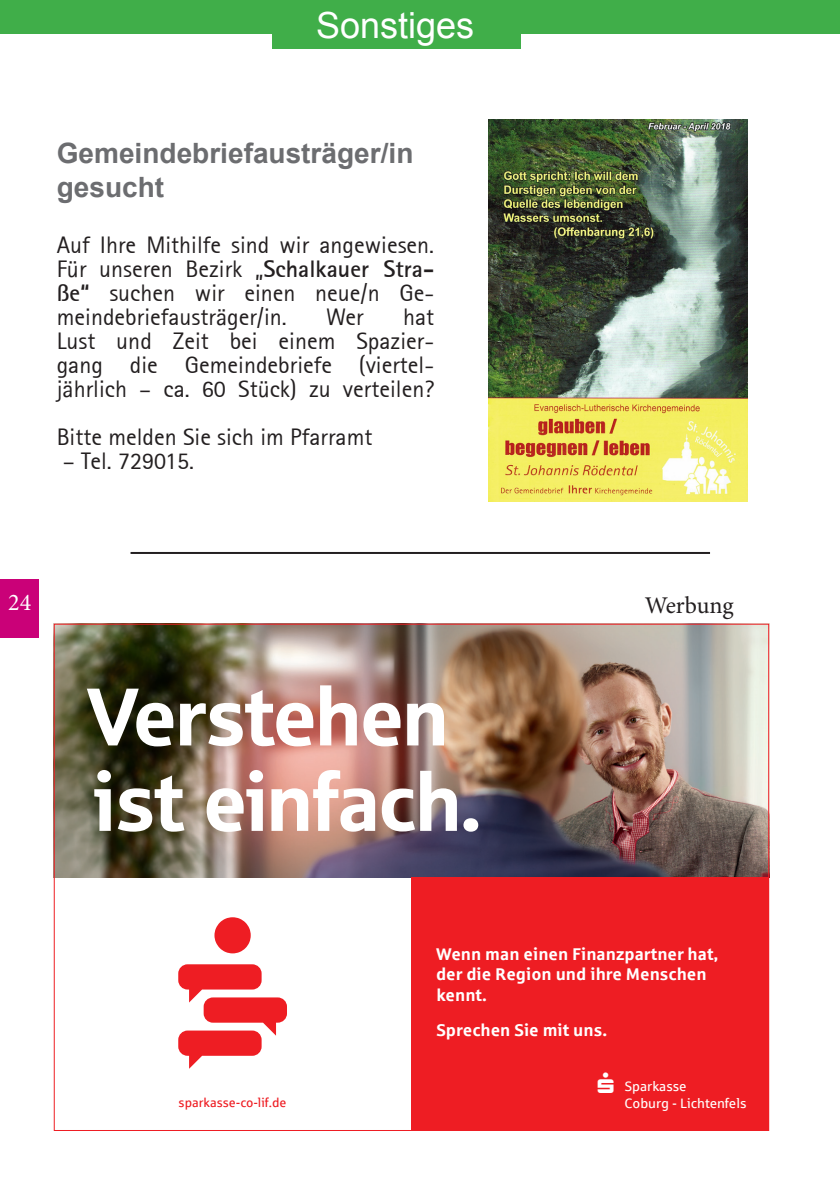
<style>
.page{position:relative;width:840px;height:1191px;background:#fff}
.page>*{position:absolute;margin:0;border:0;box-sizing:border-box;transform-origin:0 0}
.t1{font:81.8px/85.4px "Sparkasse Head";color:#fff}
.t2{font:36px "Arial";color:#fff}
.t3{font:700 28px/33.6px "Arial";color:#6c6d70}
.t4{font:24px/24px "Rotis Sans Serif 55";color:#231f20;text-align:justify}
.t5{font:24px "Minion Pro";letter-spacing:-.005em;color:#231f20}
.t6{font:24px "Minion Pro";color:#fff}
.t7{font:700 17px/20.4px "Sparkasse Rg";color:#fff}
.t8{font:13.6px/16.8px "Sparkasse Rg";color:#fffefc}
.t9{font:12.8px "Sparkasse Rg";color:#ee1d23}
.s1{font-family:"Rotis Sans Serif Bold 65"}
</style>
<div class="page">
<div style="left:0;top:579px;width:39px;height:59px;background:#ca0178"></div>
<div style="left:0;top:0;width:839px;height:33px;background:#40ae49"></div>
<div style="left:272px;top:0;width:249px;height:49px;background:#40ae49"></div>
<img style="left:488px;top:119px;width:259px;height:383px">
<img style="left:56px;top:626px;width:710px;height:251px">
<div style="left:411px;top:877px;width:357px;height:253px;background:#ee1d23"></div>
<svg style="left:178px;top:964px;width:109px;height:104px"></svg>
<svg style="left:214px;top:917px;width:36px;height:36px"></svg>
<h2 class="t2" style="left:316px;top:2px;width:160px">Sonstiges</h2>
<p class="t3" style="left:57px;top:137px;width:358px">Gemeindebriefausträger/in gesucht</p>
<p class="t4" style="left:57px;top:232px;width:379px">Auf Ihre Mithilfe sind wir angewiesen.<br>Für unseren Bezirk „<span class="s1">Schalkauer Stra&shy;ße“</span> suchen wir einen neue/n Ge&shy;meindebriefausträger/in.</p>
<p class="t4" style="left:57px;top:304px;width:379px;text-indent:346px">hat Lust und Zeit bei einem Spazier&shy;gang die Gemeindebriefe (viertel&shy;jährlich – ca. 60 Stück) zu verteilen?</p>
<p class="t4" style="left:57px;top:424px;width:317px">Bitte melden Sie sich im Pfarramt</p>
<p class="t4" style="left:63px;top:448px;width:133px">– Tel. 729015.</p>
<p class="t4" style="left:326px;top:304px;width:39px">Wer</p>
<p class="t6" style="left:8px;top:586px;width:25px">24</p>
<h1 class="t1" style="left:86px;top:671px;width:396px">Verstehen ist einfach.</h1>
<p class="t5" style="left:644px;top:589px;width:90px">Werbung</p>
<p class="t9" style="left:178px;top:1094px;width:109px">sparkasse-co-lif.de</p>
<p class="t7" style="left:436px;top:943px;width:283px">Wenn man einen Finanzpartner hat, der die Region und ihre Menschen kennt.</p>
<p class="t7" style="left:436px;top:1019px;width:172px">Sprechen Sie mit uns.</p>
<p class="t8" style="left:624px;top:1077px;width:123px">Sparkasse<br>Coburg - Lichtenfels</p>
</div>
